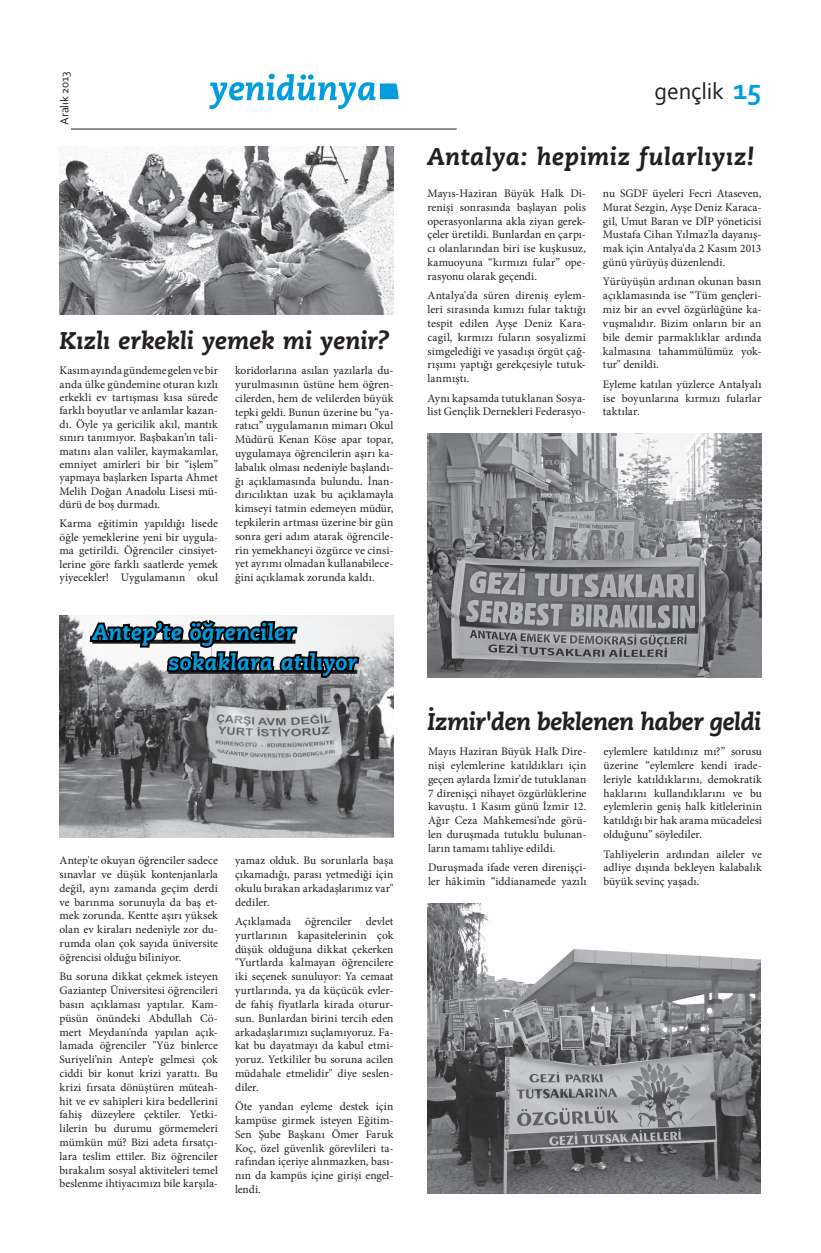
<style>
.page{position:relative;width:821px;height:1253px;background:#fff}
.page>*{position:absolute;margin:0;border:0;box-sizing:border-box;transform-origin:0 0}
.t1{font:700 30px "Corbel";color:#009ddf}
.t2{font:italic 800 24px "Caecilia LT Std 86";color:#231f20}
.t3{font:italic 800 24px "Caecilia LT Std 86";letter-spacing:.02em;color:#231f20}
.t4{font:24px "Corbel";letter-spacing:-.01em;color:#231f20}
.t5{font:italic 800 22px/30.1px "Caecilia LT Std 86";letter-spacing:.01em;color:#009ddf}
.t6{font:12px "Corbel";letter-spacing:-.005em;color:#231f20}
.t7{font:11.5px/13.8px "Minion Pro";letter-spacing:.005em;color:#231f20;text-align:justify}
</style>
<div class="page">
<svg style="left:209px;top:74px;width:190px;height:35px"></svg>
<hr style="left:71px;top:129px;width:385px;height:1px;background:#231f20">
<img style="left:60px;top:615px;width:333px;height:222px">
<img style="left:427px;top:433px;width:334px;height:244px">
<img style="left:427px;top:903px;width:333px;height:290px">
<img style="left:60px;top:147px;width:333px;height:167px">
<svg style="left:87px;top:617px;width:274px;height:94px"></svg>
<p class="t6" style="left:57px;top:125px;width:55px;rotate:-90deg">Aralık 2013</p>
<h2 class="t2" style="left:59px;top:325px;width:331px">Kızlı erkekli yemek mi yenir?</h2>
<p class="t7" style="left:60px;top:364px;width:160px;line-height:13.4px">Kasım ayında gündeme gelen ve bir anda ülke gündemine oturan kızlı erkekli ev tartışması kısa sürede farklı boyutlar ve anlamlar kazan&shy;dı. Öyle ya gericilik akıl, mantık sınırı tanımıyor. Başbakan’ın tali&shy;matını alan valiler, kaymakamlar, emniyet amirleri bir bir “işlem” yapmaya başlarken Isparta Ahmet Melih Doğan Anadolu Lisesi mü&shy;dürü de boş durmadı.</p>
<p class="t7" style="left:60px;top:517px;width:160px;line-height:13.4px">Karma eğitimin yapıldığı lisede öğle yemeklerine yeni bir uygula&shy;ma getirildi. Öğrenciler cinsiyet&shy;lerine göre farklı saatlerde yemek yiyecekler! Uygulamanın okul</p>
<p class="t7" style="left:235px;top:363px;width:160px">koridorlarına asılan yazılarla du&shy;yurulmasının üstüne hem öğren&shy;cilerden, hem de velilerden büyük tepki geldi. Bunun üzerine bu “ya&shy;ratıcı” uygulamanın mimarı Okul Müdürü Kenan Köse apar topar, uygulamaya öğrencilerin aşırı ka&shy;labalık olması nedeniyle başlandı&shy;ğı açıklamasında bulundu. İnan&shy;dırıcılıktan uzak bu açıklamayla kimseyi tatmin edemeyen müdür, tepkilerin artması üzerine bir gün sonra geri adım atarak öğrencile&shy;rin yemekhaneyi özgürce ve cinsi&shy;yet ayrımı olmadan kullanabilece&shy;ğini açıklamak zorunda kaldı.</p>
<h3 class="t5" style="left:168px;top:617px;width:190px;text-indent:-76px">Antep’te öğrenciler sokaklara atılıyor</h3>
<p class="t7" style="left:60px;top:853px;width:160px">Antep'te okuyan öğrenciler sadece sınavlar ve düşük kontenjanlarla değil, aynı zamanda geçim derdi ve barınma sorunuyla da baş et&shy;mek zorunda. Kentte aşırı yüksek olan ev kiraları nedeniyle zor du&shy;rumda olan çok sayıda üniversite öğrencisi olduğu biliniyor.</p>
<p class="t7" style="left:60px;top:969px;width:160px">Bu soruna dikkat çekmek isteyen Gaziantep Üniversitesi öğrencileri basın açıklaması yaptılar. Kam&shy;püsün önündeki Abdullah Cö&shy;mert Meydanı'nda yapılan açık&shy;lamada öğrenciler "Yüz binlerce Suriyeli’nin Antep'e gelmesi çok ciddi bir konut krizi yarattı. Bu krizi fırsata dönüştüren müteah&shy;hit ve ev sahipleri kira bedellerini fahiş düzeylere çektiler. Yetki&shy;lilerin bu durumu görmemeleri mümkün mü? Bizi adeta fırsatçı&shy;lara teslim ettiler. Biz öğrenciler bırakalım sosyal aktiviteleri temel beslenme ihtiyacımızı bile karşıla-</p>
<p class="t7" style="left:235px;top:853px;width:160px">yamaz olduk. Bu sorunlarla başa çıkamadığı, parası yetmediği için okulu bırakan arkadaşlarımız var" dediler.</p>
<p class="t7" style="left:235px;top:914px;width:160px">Açıklamada öğrenciler devlet yurtlarının kapasitelerinin çok düşük olduğuna dikkat çekerken "Yurtlarda kalmayan öğrencilere iki seçenek sunuluyor: Ya cemaat yurtlarında, ya da küçücük evler&shy;de fahiş fiyatlarla kirada oturur&shy;sun. Bunlardan birini tercih eden arkadaşlarımızı suçlamıyoruz. Fa&shy;kat bu dayatmayı da kabul etmi&shy;yoruz. Yetkililer bu soruna acilen müdahale etmelidir" diye seslen&shy;diler.</p>
<p class="t7" style="left:235px;top:1099px;width:160px">Öte yandan eyleme destek için kampüse girmek isteyen Eğitim-Sen Şube Başkanı Ömer Faruk Koç, özel güvenlik görevlileri ta&shy;rafından içeriye alınmazken, bası&shy;nın da kampüs içine girişi engel&shy;lendi.</p>
<h2 class="t4" style="left:654px;top:76px;width:71px">gençlik</h2>
<h1 class="t1" style="left:732px;top:70px;width:30px">15</h1>
<h2 class="t3" style="left:427px;top:142px;width:328px">Antalya: hepimiz fularlıyız!</h2>
<p class="t7" style="left:427px;top:186px;width:160px">Mayıs-Haziran Büyük Halk Di&shy;renişi sonrasında başlayan polis operasyonlarına akla ziyan gerek&shy;çeler üretildi. Bunlardan en çarpı&shy;cı olanlarından biri ise kuşkusuz, kamuoyuna “kırmızı fular” ope&shy;rasyonu olarak geçendi.</p>
<p class="t7" style="left:427px;top:289px;width:160px">Antalya'da süren direniş eylem&shy;leri sırasında kımızı fular taktığı tespit edilen Ayşe Deniz Kara&shy;cagil, kırmızı fuların sosyalizmi simgelediği ve yasadışı örgüt çağ&shy;rışımı yaptığı gerekçesiyle tutuk&shy;lanmıştı.</p>
<p class="t7" style="left:427px;top:391px;width:160px">Aynı kapsamda tutuklanan Sosya&shy;list Gençlik Dernekleri Federasyo-</p>
<p class="t7" style="left:603px;top:186px;width:160px">nu SGDF üyeleri Fecri Ataseven, Murat Sezgin, Ayşe Deniz Karaca&shy;gil, Umut Baran ve DİP yöneticisi Mustafa Cihan Yılmaz'la dayanış&shy;mak için Antalya'da 2 Kasım 2013 günü yürüyüş düzenlendi.</p>
<p class="t7" style="left:603px;top:275px;width:160px">Yürüyüşün ardınan okunan basın açıklamasında ise “Tüm gençleri&shy;miz bir an evvel özgürlüğüne ka&shy;vuşmalıdır. Bizim onların bir an bile demir parmaklıklar ardında kalmasına tahammülümüz yok&shy;tur" denildi.</p>
<p class="t7" style="left:603px;top:377px;width:160px">Eyleme katılan yüzlerce Antalyalı ise boyunlarına kırmızı fularlar taktılar.</p>
<h2 class="t2" style="left:427px;top:706px;width:335px">İzmir'den beklenen haber geldi</h2>
<p class="t7" style="left:428px;top:744px;width:160px">Mayıs Haziran Büyük Halk Dire&shy;nişi eylemlerine katıldıkları için geçen aylarda İzmir'de tutuklanan 7 direnişçi nihayet özgürlüklerine kavuştu. 1 Kasım günü İzmir 12.<br>Ağır Ceza Mahkemesi’nde görü&shy;len duruşmada tutuklu bulunan&shy;ların tamamı tahliye edildi.</p>
<p class="t7" style="left:428px;top:860px;width:160px">Duruşmada ifade veren direnişçi&shy;ler hâkimin “iddianamede yazılı</p>
<p class="t7" style="left:603px;top:744px;width:160px">eylemlere katıldınız mı?” sorusu üzerine “eylemlere kendi irade&shy;leriyle katıldıklarını, demokratik haklarını kullandıklarını ve bu eylemlerin geniş halk kitlelerinin katıldığı bir hak arama mücadelesi olduğunu” söylediler.</p>
<p class="t7" style="left:603px;top:847px;width:160px">Tahliyelerin ardından aileler ve adliye dışında bekleyen kalabalık büyük sevinç yaşadı.</p>
</div>
